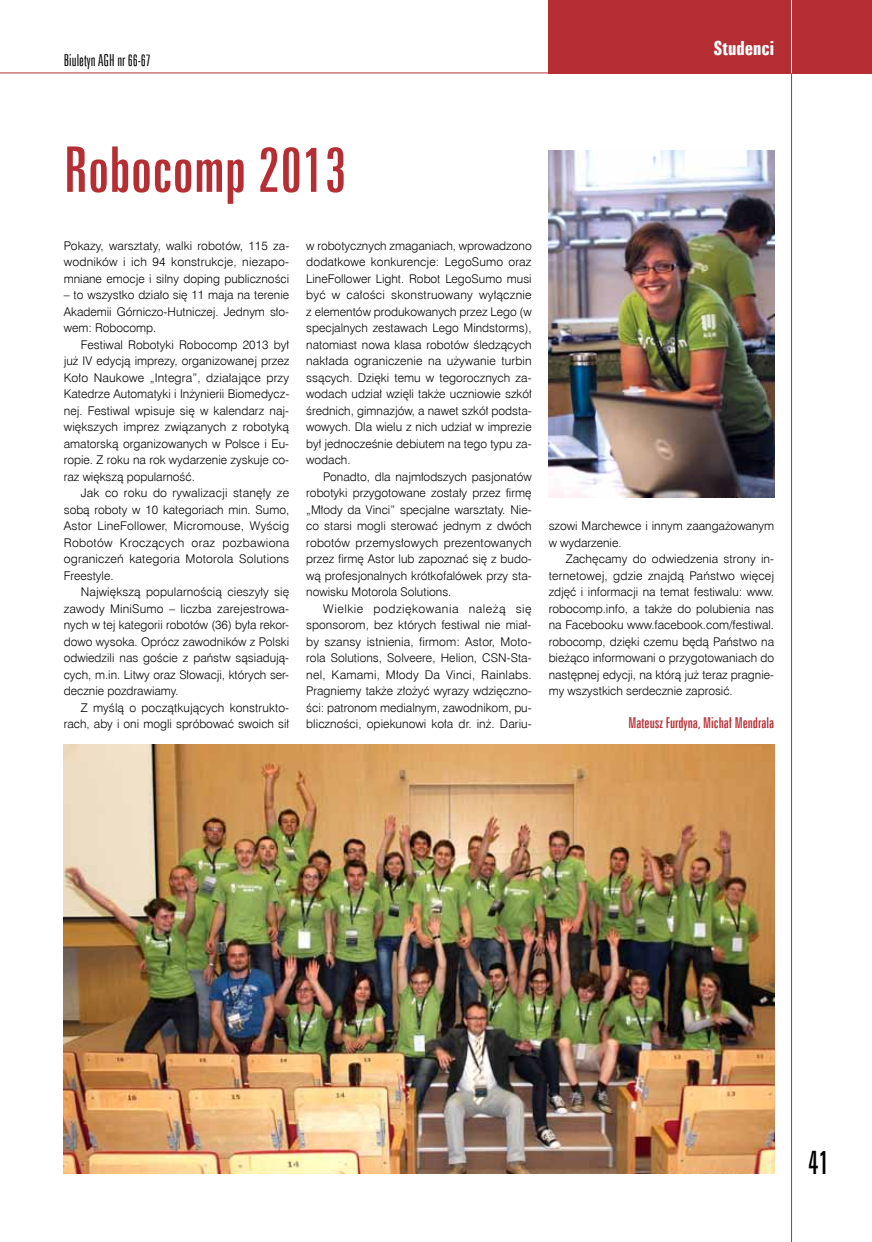
<style>
.page{position:relative;width:872px;height:1242px;background:#fff}
.page>*{position:absolute;margin:0;border:0;box-sizing:border-box;transform-origin:0 0}
.t1{font:63px "Zurich X Cn EU";color:#b42e34}
.t2{font:32.85px "Zurich X Cn EU";color:#000;scale:.91 1}
.t3{font:700 19.5px "Zurich X Cn EU";color:#fff}
.t4{font:16.5px "Zurich Lt X Cn EU";color:#000}
.t5{font:15px "Zurich X Cn EU";color:#b42e34}
.t6{font:12px/16.5px "Swis 721 Lt EU";color:#000;text-align:justify}
</style>
<div class="page">
<hr style="left:791px;top:0;width:1px;height:1242px;background:#b42e34">
<div style="left:549px;top:0;width:323px;height:73px;background:#b42e34"></div>
<hr style="left:791px;top:0;width:1px;height:73px;background:#fff">
<hr style="left:0;top:73px;width:549px;height:1px;background:#b42e34">
<img style="left:64px;top:745px;width:710px;height:429px">
<img style="left:549px;top:151px;width:225px;height:346px">
<h3 class="t4" style="left:64px;top:50px;width:89px">Biuletyn AGH nr 66-67</h3>
<h3 class="t3" style="left:713px;top:36px;width:62px">Studenci</h3>
<h1 class="t1" style="left:64px;top:132px;width:284px">Robocomp 2013</h1>
<p class="t6" style="left:64px;top:237px;width:227px">Pokazy, warsztaty, walki robotów, 115 za&shy;wodników i ich 94 konstrukcje, niezapo&shy;mniane emocje i silny doping publiczności</p>
<p class="t6" style="left:64px;top:287px;width:227px">– to wszystko działo się 11 maja na terenie Akademii Górniczo-Hutniczej. Jednym sło&shy;wem: Robocomp.</p>
<p class="t6" style="left:64px;top:336px;width:227px;text-indent:17px">Festiwal Robotyki Robocomp 2013 był już IV edycją imprezy, organizowanej przez Koło Naukowe „Integra”, działające przy Katedrze Automatyki i Inżynierii Biomedycz&shy;nej. Festiwal wpisuje się w kalendarz naj&shy;większych imprez związanych z robotyką amatorską organizowanych w Polsce i Eu&shy;ropie. Z roku na rok wydarzenie zyskuje co&shy;raz większą popularność.</p>
<p class="t6" style="left:64px;top:485px;width:227px;text-indent:17px">Jak co roku do rywalizacji stanęły ze sobą roboty w 10 kategoriach min. Sumo, Astor LineFollower, Micromouse, Wyścig Robotów Kroczących oraz pozbawiona ograniczeń kategoria Motorola Solutions Freestyle.</p>
<p class="t6" style="left:64px;top:584px;width:227px;text-indent:17px">Największą popularnością cieszyły się zawody MiniSumo – liczba zarejestrowa&shy;nych w tej kategorii robotów (36) była rekor&shy;dowo wysoka. Oprócz zawodników z Polski odwiedzili nas goście z państw sąsiadują&shy;cych, m.in. Litwy oraz Słowacji, których ser&shy;decznie pozdrawiamy.</p>
<p class="t6" style="left:64px;top:699px;width:227px;text-align:right">Z myślą o początkujących konstrukto&shy;rach, aby i oni mogli spróbować swoich sił</p>
<p class="t6" style="left:306px;top:237px;width:227px">w robotycznych zmaganiach, wprowadzono dodatkowe konkurencje: LegoSumo oraz LineFollower Light. Robot LegoSumo musi być w całości skonstruowany wyłącznie z elementów produkowanych przez Lego (w specjalnych zestawach Lego Mindstorms), natomiast nowa klasa robotów śledzących nakłada ograniczenie na używanie turbin ssących. Dzięki temu w tegorocznych za&shy;wodach udział wzięli także uczniowie szkół średnich, gimnazjów, a nawet szkół podsta&shy;wowych. Dla wielu z nich udział w imprezie był jednocześnie debiutem na tego typu za&shy;wodach.</p>
<p class="t6" style="left:306px;top:468px;width:227px;text-indent:17px">Ponadto, dla najmłodszych pasjonatów robotyki przygotowane zostały przez firmę „Młody da Vinci” specjalne warsztaty. Nie&shy;co starsi mogli sterować jednym z dwóch robotów przemysłowych prezentowanych przez firmę Astor lub zapoznać się z budo&shy;wą profesjonalnych krótkofalówek przy sta&shy;nowisku Motorola Solutions.</p>
<p class="t6" style="left:306px;top:600px;width:227px;text-indent:17px">Wielkie podziękowania należą się sponsorom, bez których festiwal nie miał&shy;by szansy istnienia, firmom: Astor, Moto&shy;rola Solutions, Solveere, Helion, CSN-Sta&shy;nel, Kamami, Młody Da Vinci, Rainlabs.<br>Pragniemy także złożyć wyrazy wdzięczno&shy;ści: patronom medialnym, zawodnikom, pu&shy;bliczności, opiekunowi koła dr. inż. Dariu-</p>
<p class="t6" style="left:549px;top:518px;width:227px">szowi Marchewce i innym zaangażowanym w wydarzenie.</p>
<p class="t6" style="left:549px;top:551px;width:227px;text-indent:17px">Zachęcamy do odwiedzenia strony in&shy;ternetowej, gdzie znajdą Państwo więcej zdjęć i informacji na temat festiwalu: www. robocomp.info, a także do polubienia nas na Facebooku www.facebook.com/festiwal. robocomp, dzięki czemu będą Państwo na bieżąco informowani o przygotowaniach do następnej edycji, na którą już teraz pragnie&shy;my wszystkich serdecznie zaprosić.</p>
<p class="t5" style="left:628px;top:714px;width:147px">Mateusz Furdyna, Michał Mendrala</p>
<h2 class="t2" style="left:808px;top:1142px;width:25px">41</h2>
</div>
